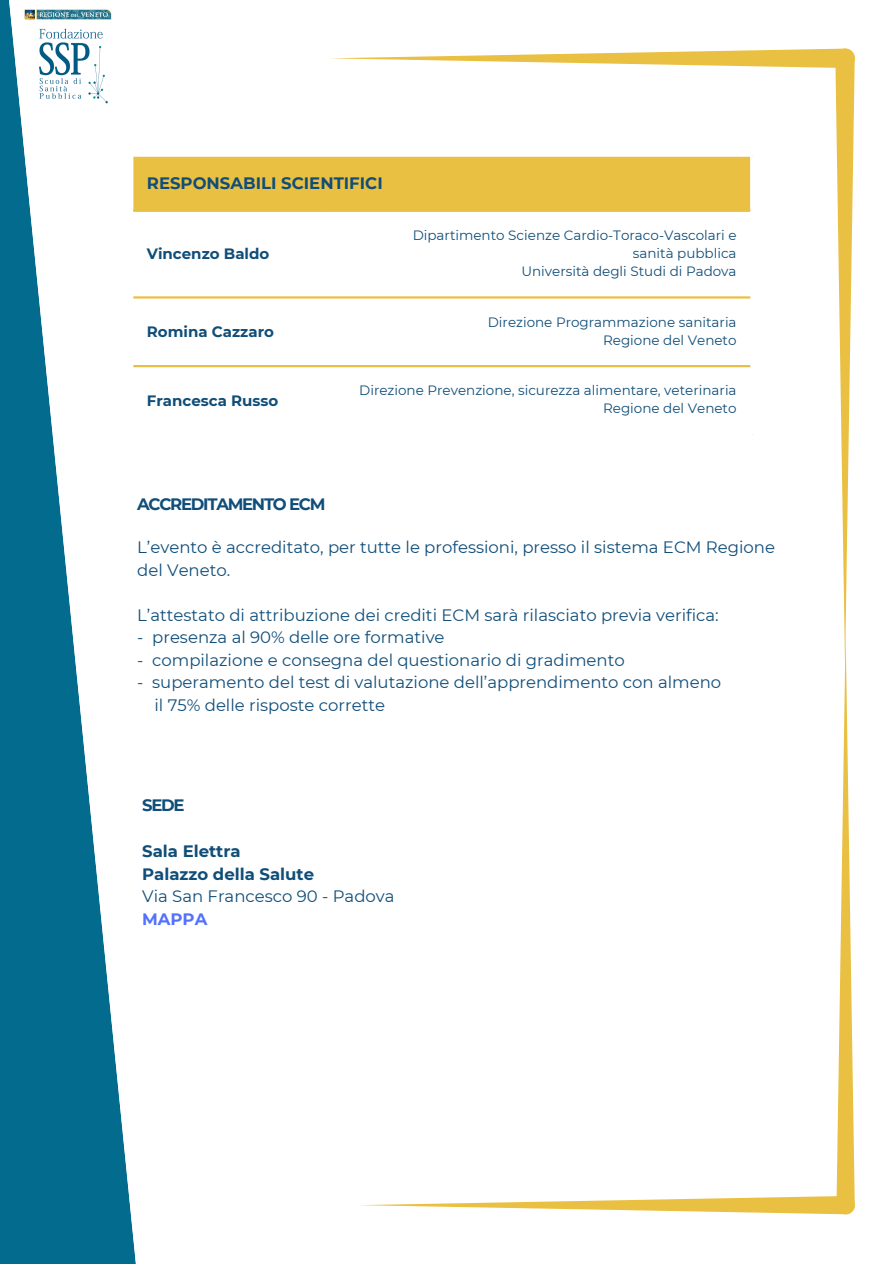
<style>
.page{position:relative;width:894px;height:1264px;background:#fff}
.page>*{position:absolute;margin:0;border:0;box-sizing:border-box;transform-origin:0 0}
.t1{font:16.5px/22.5px "Montserrat";color:#104e79}
.t2{font:700 16.5px "Montserrat";color:#104e79}
.t3{font:700 16.5px "Montserrat";letter-spacing:-.075em;color:#104e79}
.t4{font:700 16.5px "Montserrat";color:#5271ff}
.t5{font:700 15px "Montserrat";color:#104e79}
.t6{font:13.5px "Montserrat";color:#104e79}
</style>
<div class="page">
<svg style="left:358px;top:1195px;width:496px;height:19px"></svg>
<svg style="left:328px;top:48px;width:526px;height:20px"></svg>
<svg style="left:835px;top:48px;width:19px;height:1167px"></svg>
<svg style="left:0;top:0;width:137px;height:1263px;fill:#036b8e"></svg>
<img style="left:21px;top:6px;width:94px;height:101px">
<div style="left:132px;top:155px;width:619px;height:56px;background:#eac043"></div>
<hr style="left:131px;top:157px;width:2px;height:276px;background:#fff">
<hr style="left:750px;top:157px;width:2px;height:276px;background:#fff">
<hr style="left:131px;top:154px;width:621px;height:3px;background:#fff">
<hr style="left:131px;top:433px;width:621px;height:3px;background:#fff">
<hr style="left:133px;top:210px;width:617px;height:2px;background:#eac043">
<hr style="left:133px;top:296px;width:617px;height:2px;background:#eac043">
<hr style="left:133px;top:365px;width:617px;height:2px;background:#eac043">
<h1 class="t2" style="left:147px;top:173px;width:237px">RESPONSABILI SCIENTIFICI</h1>
<p class="t5" style="left:147px;top:245px;width:124px">Vincenzo Baldo</p>
<p class="t5" style="left:147px;top:322px;width:129px">Romina Cazzaro</p>
<p class="t6" style="left:412px;top:227px;width:325px">Dipartimento Scienze Cardio-Toraco-Vascolari e</p>
<p class="t6" style="left:632px;top:245px;width:105px">sanità pubblica</p>
<p class="t6" style="left:521px;top:263px;width:217px">Università degli Studi di Padova</p>
<p class="t6" style="left:487px;top:314px;width:250px">Direzione Programmazione sanitaria</p>
<p class="t6" style="left:603px;top:332px;width:135px">Regione del Veneto</p>
<h1 class="t5" style="left:147px;top:391px;width:133px">Francesca Russo</h1>
<p class="t6" style="left:359px;top:382px;width:379px">Direzione Prevenzione, sicurezza alimentare, veterinaria</p>
<p class="t6" style="left:603px;top:400px;width:135px">Regione del Veneto</p>
<p class="t3" style="left:137px;top:494px;width:190px">ACCREDITAMENTO ECM</p>
<p class="t1" style="left:137px;top:536px;width:639px">L’evento è accreditato, per tutte le professioni, presso il sistema ECM Regione del Veneto.</p>
<p class="t1" style="left:137px;top:603px;width:583px">L’attestato di attribuzione dei crediti ECM sarà rilasciato previa verifica:</p>
<p class="t1" style="left:137px;top:626px;width:309px">- presenza al 90% delle ore formative</p>
<p class="t1" style="left:137px;top:648px;width:489px">- compilazione e consegna del questionario di gradimento</p>
<p class="t1" style="left:137px;top:671px;width:585px">- superamento del test di valutazione dell’apprendimento con almeno</p>
<p class="t1" style="left:154px;top:693px;width:232px">il 75% delle risposte corrette</p>
<p class="t2" style="left:142px;top:794px;width:44px">SEDE</p>
<p class="t2" style="left:142px;top:841px;width:100px">Sala Elettra</p>
<p class="t2" style="left:142px;top:863px;width:173px">Palazzo della Salute</p>
<p class="t1" style="left:142px;top:885px;width:254px">Via San Francesco 90 - Padova</p>
<p class="t4" style="left:142px;top:908px;width:67px">MAPPA</p>
</div>
